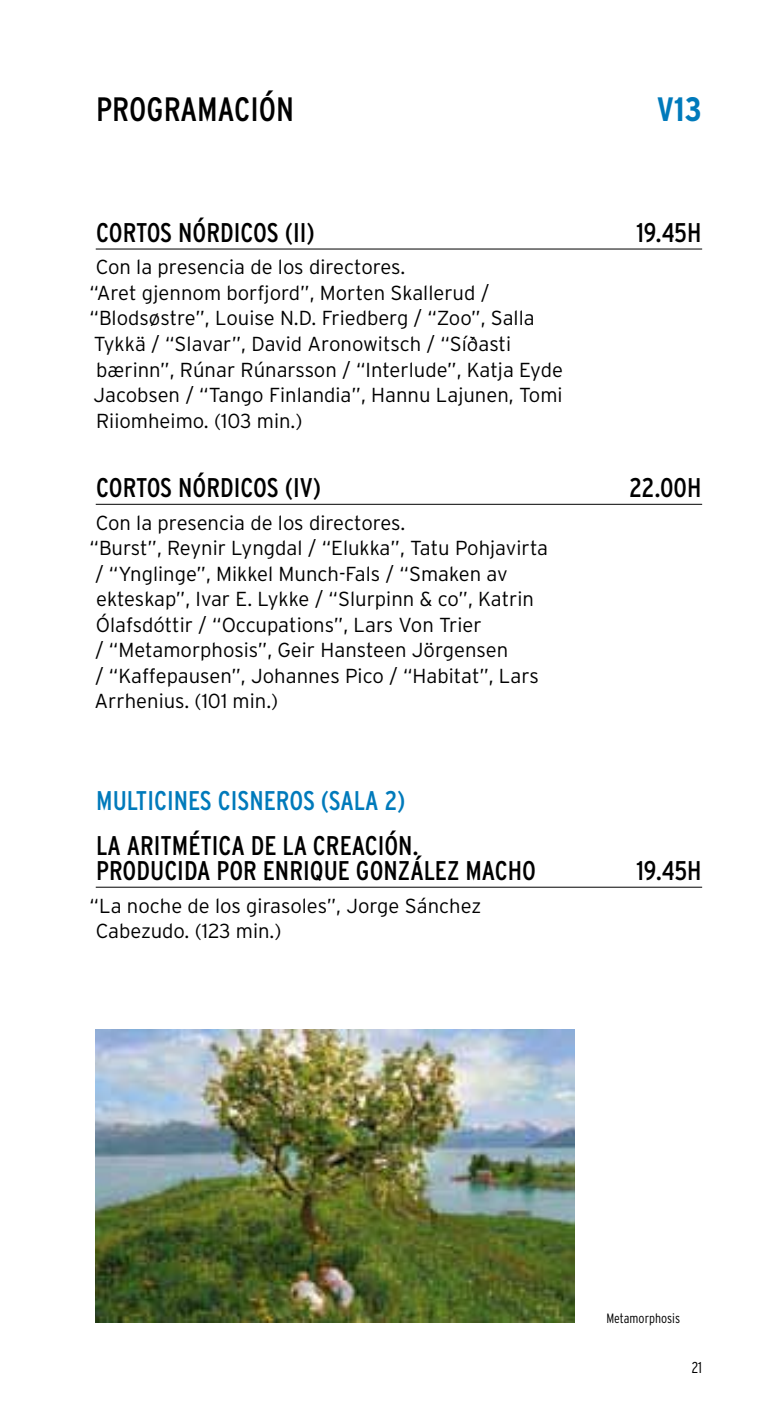
<style>
.page{position:relative;width:766px;height:1404px;background:#fff}
.page>*{position:absolute;margin:0;border:0;box-sizing:border-box;transform-origin:0 0}
.t1{font:condensed 33.75px "Interstate";color:#000}
.t2{font:700 condensed 33.75px "Interstate";color:#007abb}
.t3{font:condensed 27px "Interstate";color:#000}
.t4{font:condensed 27px "Interstate";color:#007abb}
.t5{font:300 20.25px/25.4px "Interstate";color:#000}
.t6{font:300 condensed 15.75px "Interstate";color:#000}
.t7{font:300 condensed 13.5px "Interstate";color:#000}
</style>
<div class="page">
<hr style="left:96px;top:248px;width:606px;height:1px;background:#000">
<hr style="left:96px;top:504px;width:606px;height:1px;background:#000">
<hr style="left:96px;top:886px;width:606px;height:1px;background:#000">
<img style="left:96px;top:1029px;width:478px;height:293px">
<h1 class="t1" style="left:96px;top:90px;width:199px">PROGRAMACIÓN</h1>
<h1 class="t2" style="left:656px;top:90px;width:47px">V13</h1>
<h2 class="t3" style="left:96px;top:217px;width:123px">CORTOS NÓRDIC</h2>
<h2 class="t3" style="left:253px;top:217px;width:63px">OS (II)</h2>
<h2 class="t3" style="left:636px;top:217px;width:63px">19.45h</h2>
<p class="t5" style="left:96px;top:254px;width:311px">Con la presencia de los directores.</p>
<p class="t5" style="left:89px;top:280px;width:401px">“Aret gjennom borfjord”, Morten Skallerud /</p>
<p class="t5" style="left:89px;top:305px;width:446px">“Blodsøstre”, Louise N.D. Friedberg / “Zoo”, Salla</p>
<p class="t5" style="left:94px;top:331px;width:419px">Tykkä / “Slavar”, David Aronowitsch / “Síðasti</p>
<p class="t5" style="left:96px;top:356px;width:468px">bærinn”, Rúnar Rúnarsson / “Interlude”, Katja Eyde</p>
<p class="t5" style="left:93px;top:382px;width:470px">Jacobsen / “Tango Finlandia”, Hannu Lajunen, Tomi</p>
<p class="t5" style="left:96px;top:407px;width:208px">Riiomheimo. (103 min.)</p>
<h2 class="t3" style="left:96px;top:473px;width:123px">CORTOS NÓRDIC</h2>
<h2 class="t3" style="left:253px;top:473px;width:69px">OS (IV)</h2>
<h2 class="t3" style="left:629px;top:473px;width:70px">22.00h</h2>
<p class="t5" style="left:96px;top:509px;width:311px">Con la presencia de los directores.</p>
<p class="t5" style="left:89px;top:535px;width:460px">“Burst”, Reynir Lyngdal / “Elukka”, Tatu Pohjavirta</p>
<p class="t5" style="left:95px;top:560px;width:414px">/ “Ynglinge”, Mikkel Munch-Fals / “Smaken av</p>
<p class="t5" style="left:96px;top:586px;width:439px">ekteskap”, Ivar E. Lykke / “Slurpinn &amp; co”, Katrin</p>
<p class="t5" style="left:96px;top:611px;width:387px">Ólafsdóttir / “Occupations”, Lars Von Trier</p>
<p class="t5" style="left:95px;top:637px;width:414px">/ “Metamorphosis”, Geir Hansteen Jörgensen</p>
<p class="t5" style="left:95px;top:662px;width:445px">/ “Kaffepausen”, Johannes Pico / “Habitat”, Lars</p>
<p class="t5" style="left:94px;top:688px;width:185px">Arrhenius. (101 min.)</p>
<h2 class="t4" style="left:96px;top:785px;width:28px">MULTICI</h2>
<h2 class="t4" style="left:174px;top:785px;width:159px">NES CISNEROS (SALA</h2>
<h2 class="t4" style="left:384px;top:785px;width:23px">2)</h2>
<h2 class="t3" style="left:96px;top:830px;width:43px">LA ARIT</h2>
<h2 class="t3" style="left:172px;top:830px;width:41px">MÉTICA</h2>
<h2 class="t3" style="left:250px;top:830px;width:170px">DE LA CREACIÓN.</h2>
<h2 class="t3" style="left:96px;top:855px;width:54px">PRODUCIDA</h2>
<h2 class="t3" style="left:216px;top:855px;width:321px">POR ENRIQUE GONZÁLEZ MACHO</h2>
<h2 class="t3" style="left:636px;top:855px;width:63px">19.45h</h2>
<p class="t5" style="left:96px;top:892px;width:387px;text-indent:-6px">“La noche de los girasoles”, Jorge Sánchez<br>Cabezudo. (123 min.)</p>
<p class="t7" style="left:606px;top:1310px;width:75px">Metamorphosis</p>
<p class="t6" style="left:691px;top:1357px;width:12px">21</p>
</div>
